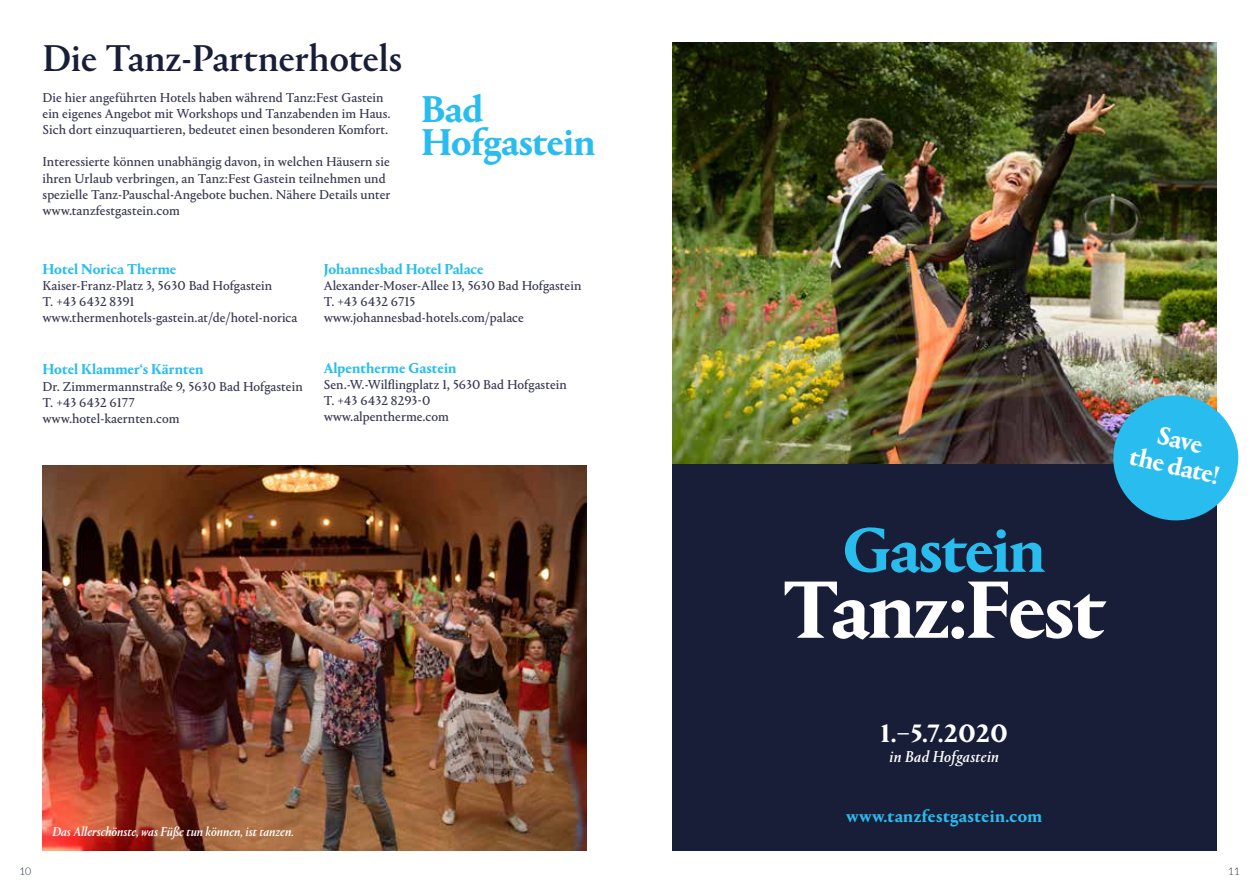
<style>
.page{position:relative;width:1259px;height:893px;background:#fff}
.page>*{position:absolute;margin:0;border:0;box-sizing:border-box;transform-origin:0 0}
.t1{font:700 84.9px "Portrait LF";letter-spacing:-.02em;color:#fff}
.t2{font:700 65.85px "Portrait LF";letter-spacing:-.02em;color:#29bdef}
.t3{font:500 39px "Portrait LF";color:#181e38}
.t4{font:700 39px/33px "Portrait LF";letter-spacing:-.01em;color:#29bdef}
.t5{font:700 26.4px/26.1px "Portrait LF";color:#fff;text-align:center}
.t6{font:700 18px "Portrait LF";letter-spacing:.02em;color:#29bdef}
.t7{font:italic 500 16.5px "Portrait LF";letter-spacing:.02em;color:#fff}
.t8{font:700 15px "Portrait LF";color:#29bdef}
.t9{font:13.5px/16.2px "Portrait Text LF Regular 2";color:#373751}
.t10{font:italic 500 13.5px "Portrait LF";color:#fff}
.t11{font:300 10.5px "Lato";color:#181e38}
</style>
<div class="page">
<div style="left:672px;top:462px;width:544px;height:388px;background:#181e38"></div>
<img style="left:43px;top:466px;width:544px;height:384px">
<img style="left:672px;top:43px;width:544px;height:420px">
<svg style="left:1107px;top:389px;width:132px;height:138px"></svg>
<h3 class="t3" style="left:43px;top:32px;width:361px">Die Tanz-Partnerhotels</h3>
<p class="t9" style="left:43px;top:88px;width:349px">Die hier angeführten Hotels haben während Tanz:Fest Gastein ein eigenes Angebot mit Workshops und Tanzabenden im Haus.<br>Sich dort einzuquartieren, bedeutet einen besonderen Komfort.</p>
<p class="t9" style="left:43px;top:153px;width:349px">Interessierte können unabhängig davon, in welchen Häusern sie ihren Urlaub verbringen, an Tanz:Fest Gastein teilnehmen und spezielle Tanz-Pauschal-Angebote buchen. Nähere Details unter www.tanzfestgastein.com</p>
<h3 class="t4" style="left:421px;top:91px;width:176px">Bad<br>Hofgastein</h3>
<p class="t8" style="left:43px;top:258px;width:135px">Hotel Norica Therme</p>
<p class="t9" style="left:43px;top:277px;width:256px">Kaiser-Franz-Platz 3, 5630 Bad Hofgastein<br>T. +43 6432 8391 www.thermenhotels-gastein.at/de/hotel-norica</p>
<p class="t8" style="left:43px;top:359px;width:162px">Hotel Klammer‘s Kärnten</p>
<p class="t9" style="left:43px;top:377px;width:262px">Dr. Zimmermannstraße 9, 5630 Bad Hofgastein<br>T. +43 6432 6177<br>www.hotel-kaernten.com</p>
<p class="t8" style="left:324px;top:258px;width:161px">Johannesbad Hotel Palace</p>
<p class="t9" style="left:324px;top:277px;width:259px">Alexander-Moser-Allee 13, 5630 Bad Hofgastein<br>T. +43 6432 6715 www.johannesbad-hotels.com/palace</p>
<p class="t8" style="left:324px;top:357px;width:134px">Alpentherme Gastein</p>
<p class="t9" style="left:324px;top:376px;width:245px">Sen.-W.-Wilflingplatz 1, 5630 Bad Hofgastein<br>T. +43 6432 8293-0<br>www.alpentherme.com</p>
<p class="t10" style="left:52px;top:822px;width:243px">Das Allerschönste, was Füße tun können, ist tanzen.</p>
<h2 class="t2" style="left:843px;top:504px;width:204px">Gastein</h2>
<h1 class="t1" style="left:782px;top:551px;width:325px">Tanz:Fest</h1>
<h3 class="t5" style="left:1139px;top:416px;width:93px;rotate:13deg">Save<br>the date!</h3>
<h3 class="t5" style="left:880px;top:719px;width:129px">1.–5.7.2020</h3>
<p class="t7" style="left:889px;top:745px;width:111px">in Bad Hofgastein</p>
<h3 class="t6" style="left:846px;top:804px;width:197px">www.tanzfestgastein.com</h3>
<p class="t11" style="left:19px;top:866px;width:14px">10</p>
<p class="t11" style="left:1227px;top:866px;width:14px">11</p>
</div>
